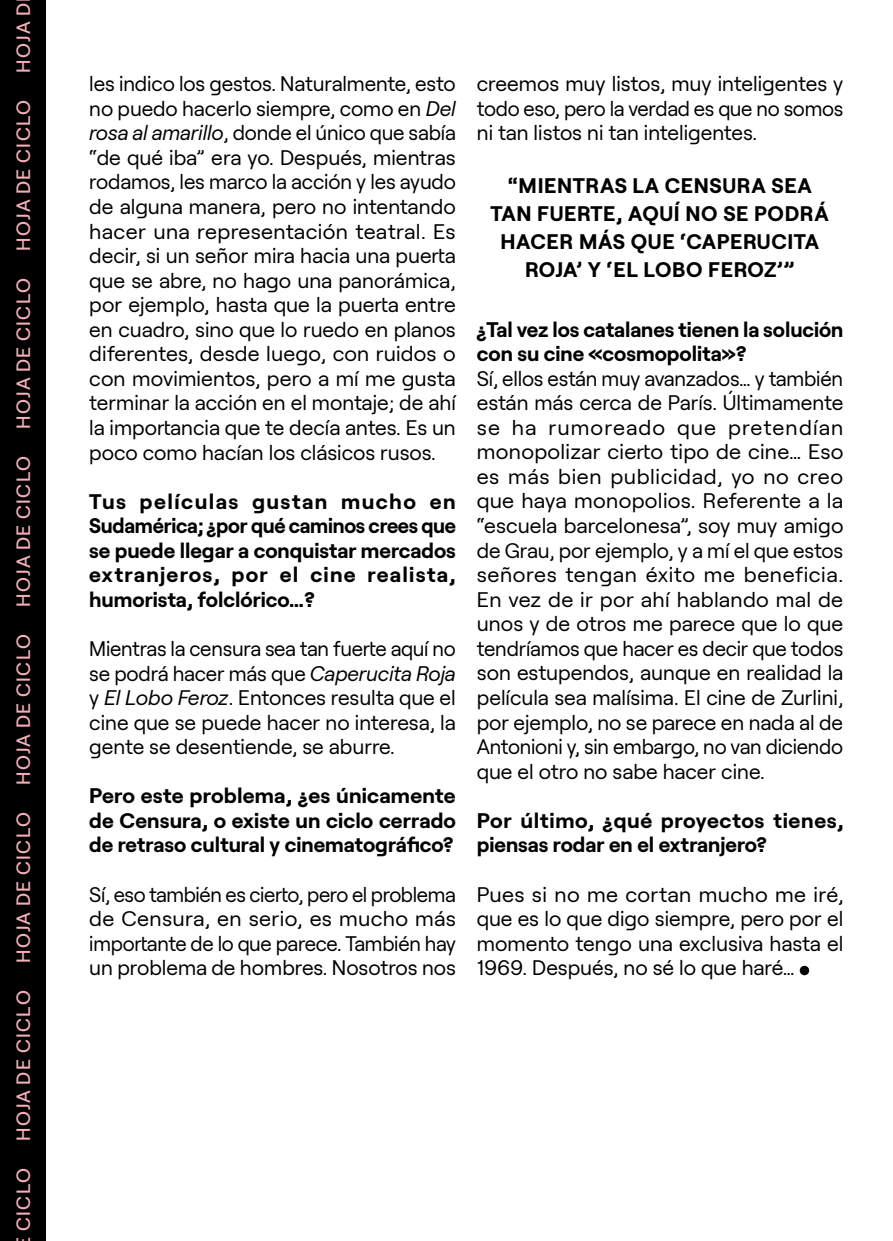
<style>
.page{position:relative;width:893px;height:1241px;background:#fff}
.page>*{position:absolute;margin:0;border:0;box-sizing:border-box;transform-origin:0 0}
.t1{font:21px/24.5px "Roobert";letter-spacing:-.005em;color:#000;text-align:justify}
.Estilo_de_párrafo_1{font:700 21px/24.5px "Roobert";color:#000;text-align:justify}
.Estilo_de_párrafo_1-2{font:700 21px/28px "Roobert";letter-spacing:.03em;color:#000;text-align:center}
.t2{font:500 19.25px "Roobert";letter-spacing:.08em;color:#f5afb9}
.s1{font-style:italic}
</style>
<div class="page">
<div style="left:0;top:0;width:45px;height:1240px;background:#000"></div>
<div style="left:801px;top:966px;width:7px;height:8px;background:#000;border-radius:50%"></div>
<div style="left:800px;top:965px;width:9px;height:10px;border:2px solid #000;border-radius:50%"></div>
<p class="t2" style="left:9px;top:73px;width:71px;rotate:-90deg">HOJA D</p>
<p class="t2" style="left:9px;top:250px;width:152px;rotate:-90deg">HOJA DE CICLO</p>
<p class="t2" style="left:9px;top:428px;width:152px;rotate:-90deg">HOJA DE CICLO</p>
<p class="t2" style="left:9px;top:606px;width:152px;rotate:-90deg">HOJA DE CICLO</p>
<p class="t2" style="left:9px;top:784px;width:152px;rotate:-90deg">HOJA DE CICLO</p>
<p class="t2" style="left:9px;top:962px;width:152px;rotate:-90deg">HOJA DE CICLO</p>
<p class="t2" style="left:9px;top:1140px;width:152px;rotate:-90deg">HOJA DE CICLO</p>
<p class="t2" style="left:9px;top:1231px;width:65px;rotate:-90deg">CICLO</p>
<p class="t1" style="left:89px;top:70px;width:368px">les indico los gestos. Naturalmente, esto no puedo hacerlo siempre, como en <span class="s1">Del rosa al amarillo</span>, donde el único que sabía “de qué iba” era yo. Después, mientras rodamos, les marco la acción y les ayudo de alguna manera, pero no intentando hacer una representación teatral. Es decir, si un señor mira hacia una puerta que se abre, no hago una panorámica, por ejemplo, hasta que la puerta entre en cuadro, sino que lo ruedo en planos diferentes, desde luego, con ruidos o con movimientos, pero a mí me gusta terminar la acción en el montaje; de ahí la importancia que te decía antes. Es un poco como hacían los clásicos rusos.</p>
<p class="Estilo_de_párrafo_1" style="left:89px;top:487px;width:368px">Tus películas gustan mucho en Sudamérica; ¿por qué caminos crees que se puede llegar a conquistar mercados extranjeros, por el cine realista, humorista, folclórico…?</p>
<p class="t1" style="left:89px;top:634px;width:368px">Mientras la censura sea tan fuerte aquí no se podrá hacer más que <span class="s1">Caperucita Roja </span>y <span class="s1">El Lobo Feroz</span>. Entonces resulta que el cine que se puede hacer no interesa, la gente se desentiende, se aburre.</p>
<p class="Estilo_de_párrafo_1" style="left:89px;top:781px;width:368px">Pero este problema, ¿es únicamente de Censura, o existe un ciclo cerrado de retraso cultural y cinematográfico?</p>
<p class="t1" style="left:89px;top:880px;width:368px">Sí, eso también es cierto, pero el problema de Censura, en serio, es mucho más importante de lo que parece. También hay un problema de hombres. Nosotros nos</p>
<p class="t1" style="left:477px;top:70px;width:368px">creemos muy listos, muy inteligentes y todo eso, pero la verdad es que no somos ni tan listos ni tan inteligentes.</p>
<p class="Estilo_de_párrafo_1-2" style="left:491px;top:170px;width:340px">“MIENTRAS LA CENSURA SEA<br>TAN FUERTE, AQUÍ NO SE PODRÁ<br>HACER MÁS QUE ‘CAPERUCITA<br>ROJA’ Y ‘EL LOBO FEROZ’”</p>
<p class="Estilo_de_párrafo_1" style="left:477px;top:315px;width:368px">¿Tal vez los catalanes tienen la solución con su cine «cosmopolita»?</p>
<p class="t1" style="left:477px;top:364px;width:368px">Sí, ellos están muy avanzados… y también están más cerca de París. Últimamente se ha rumoreado que pretendían monopolizar cierto tipo de cine… Eso es más bien publicidad, yo no creo que haya monopolios. Referente a la “escuela barcelonesa”, soy muy amigo de Grau, por ejemplo, y a mí el que estos señores tengan éxito me beneficia.<br>En vez de ir por ahí hablando mal de unos y de otros me parece que lo que tendríamos que hacer es decir que todos son estupendos, aunque en realidad la película sea malísima. El cine de Zurlini, por ejemplo, no se parece en nada al de Antonioni y, sin embargo, no van diciendo que el otro no sabe hacer cine.</p>
<p class="Estilo_de_párrafo_1" style="left:477px;top:806px;width:368px">Por último, ¿qué proyectos tienes, piensas rodar en el extranjero?</p>
<p class="t1" style="left:477px;top:880px;width:368px">Pues si no me cortan mucho me iré, que es lo que digo siempre, pero por el momento tengo una exclusiva hasta el 1969. Después, no sé lo que haré…</p>
</div>
